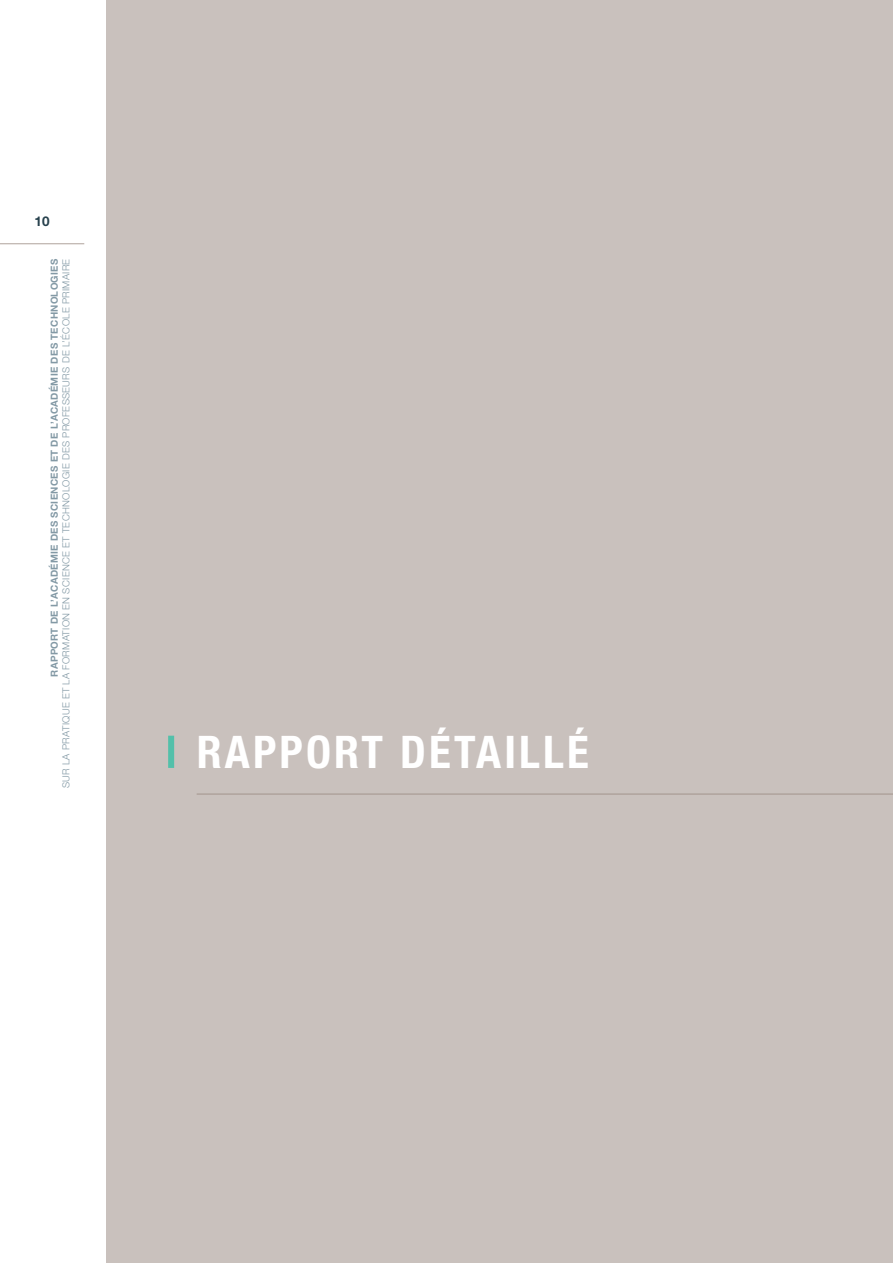
<style>
.page{position:relative;width:893px;height:1263px;background:#fff}
.page>*{position:absolute;margin:0;border:0;box-sizing:border-box;transform-origin:0 0}
.Titre_page_Annexes{font:700 condensed 45px "Helvetica Neue LT Std";letter-spacing:.07em;color:#fff}
.t1{font:700 13.5px "Helvetica Neue LT Std";color:#27414d}
.t2{font:300 9.75px "Helvetica Neue LT Std";letter-spacing:.03em;color:#8399a5}
.t3{font:700 9.75px "Helvetica Neue LT Std";letter-spacing:.03em;color:#8399a5}
</style>
<div class="page">
<div style="left:106px;top:0;width:787px;height:1263px;background:#c9c1bd"></div>
<div style="left:168px;top:736px;width:6px;height:32px;background:#53c0aa"></div>
<hr style="left:197px;top:793px;width:696px;height:2px;background:#afa39c">
<hr style="left:0;top:243px;width:84px;height:1px;background:#afa39c">
<h2 class="t1" style="left:35px;top:213px;width:17px">10</h2>
<p class="t3" style="left:48px;top:677px;width:419px;rotate:-90deg">RAPPORT DE L’ACADÉMIE DES SCIENCES ET DE L’ACADÉMIE DES TECHNOLOGIES</p>
<p class="t2" style="left:60px;top:788px;width:531px;rotate:-90deg">SUR LA PRATIQUE ET LA FORMATION EN SCIENCE ET TECHNOLOGIE DES PROFESSEURS DE L’ÉCOLE PRIMAIRE</p>
<p class="Titre_page_Annexes" style="left:197px;top:724px;width:394px">RAPPORT DÉTAILLÉ</p>
</div>
